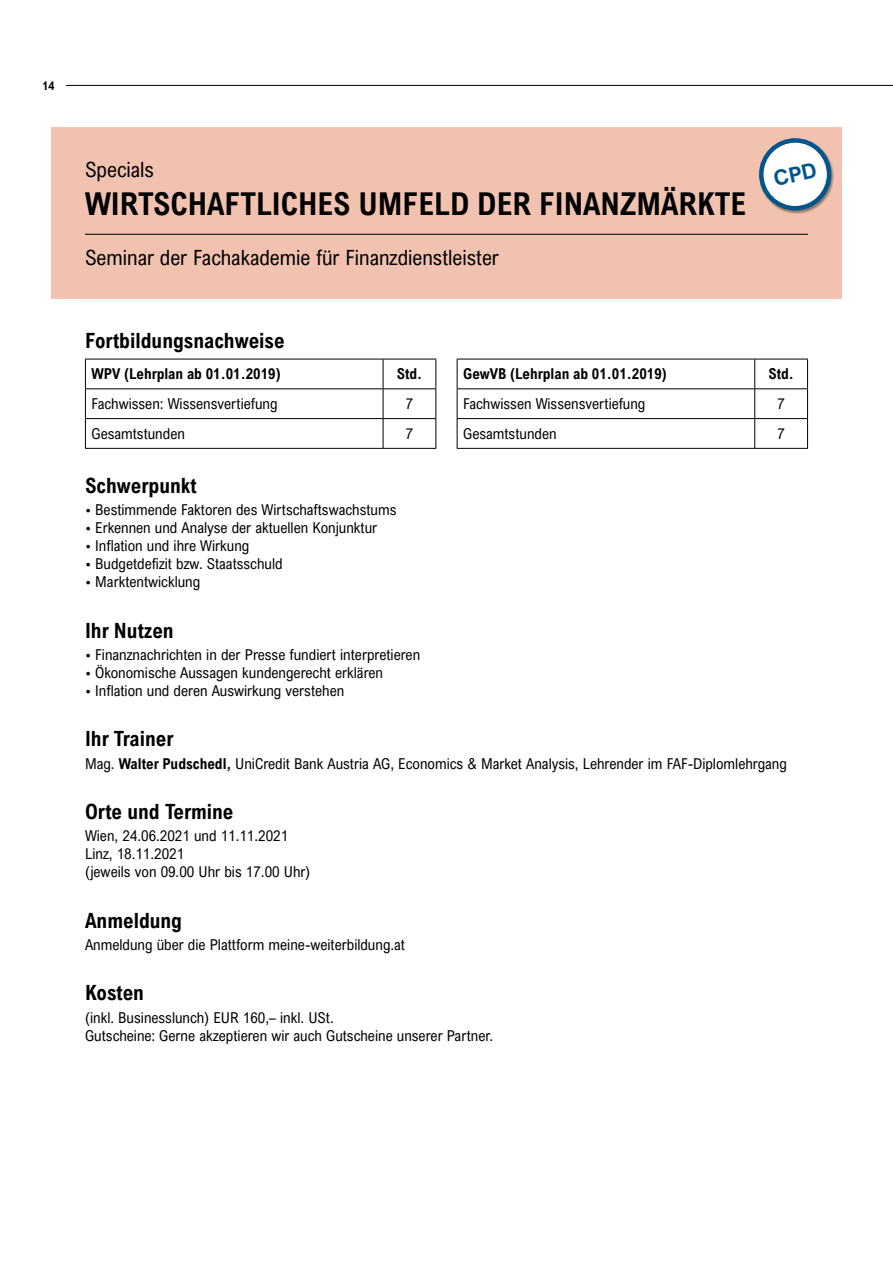
<style>
.page{position:relative;width:893px;height:1263px;background:#fff}
.page>*{position:absolute;margin:0;border:0;box-sizing:border-box;transform-origin:0 0}
.t1{font:700 31.5px "Arial Nova Cond";color:#000}
.t2{font:700 21px "Arial Nova Cond";color:#000}
.t3{font:21px "Arial Nova Cond";color:#000}
.t4{font:15px/18px "Arial Nova Cond";color:#000}
.t5{font:700 15px "Arial Nova Cond";color:#000}
.t6{font:700 12px "Arial Nova Cond";color:#000}
.s1{font-family:"The Sans"}
.s2{font-weight:700}
</style>
<div class="page">
<hr style="left:66px;top:85px;width:827px;height:1px;background:#000">
<div style="left:51px;top:128px;width:791px;height:171px;background:#f1c2af"></div>
<hr style="left:85px;top:359px;width:298px;height:1px;background:#000">
<hr style="left:383px;top:359px;width:53px;height:1px;background:#000">
<hr style="left:457px;top:359px;width:298px;height:1px;background:#000">
<hr style="left:755px;top:359px;width:53px;height:1px;background:#000">
<hr style="left:85px;top:388px;width:298px;height:1px;background:#000">
<hr style="left:383px;top:388px;width:53px;height:1px;background:#000">
<hr style="left:457px;top:388px;width:298px;height:1px;background:#000">
<hr style="left:755px;top:388px;width:53px;height:1px;background:#000">
<hr style="left:85px;top:418px;width:298px;height:1px;background:#000">
<svg style="left:85px;top:359px;width:1px;height:89px"></svg>
<hr style="left:383px;top:418px;width:53px;height:1px;background:#000">
<svg style="left:383px;top:359px;width:1px;height:89px"></svg>
<hr style="left:457px;top:418px;width:298px;height:1px;background:#000">
<hr style="left:755px;top:418px;width:53px;height:1px;background:#000">
<svg style="left:754px;top:359px;width:1px;height:89px"></svg>
<svg style="left:807px;top:359px;width:1px;height:89px"></svg>
<hr style="left:85px;top:448px;width:298px;height:1px;background:#000">
<hr style="left:383px;top:448px;width:53px;height:1px;background:#000">
<hr style="left:457px;top:448px;width:298px;height:1px;background:#000">
<hr style="left:755px;top:448px;width:53px;height:1px;background:#000">
<svg style="left:435px;top:359px;width:1px;height:89px"></svg>
<svg style="left:457px;top:359px;width:1px;height:89px"></svg>
<hr style="left:85px;top:234px;width:723px;height:1px;background:#000">
<div style="left:759px;top:138px;width:75px;height:76px;background:#000;opacity:.4"></div>
<svg style="left:761px;top:140px;width:68px;height:68px;background:#dfeaf0"></svg>
<div style="left:759px;top:138px;width:72px;height:72px;border:4px solid #00568a;border-radius:50%"></div>
<svg style="left:773px;top:163px;width:44px;height:23px"></svg>
<p class="t6" style="left:43px;top:78px;width:13px">14</p>
<h2 class="t3" style="left:85px;top:156px;width:71px">Specials</h2>
<h1 class="t1" style="left:85px;top:184px;width:663px">WIRTSCHAFTLICHES UMFELD DER FINANZMÄRKTE</h1>
<h2 class="t3" style="left:85px;top:245px;width:415px">Seminar der Fachakademie für Finanzdienstleister</h2>
<h2 class="t2" style="left:85px;top:328px;width:201px">Fortbildungsnachweise</h2>
<p class="t5" style="left:91px;top:365px;width:191px">WPV (Lehrplan ab 01.01.2019)</p>
<p class="t5" style="left:397px;top:365px;width:27px">Std.</p>
<p class="t5" style="left:463px;top:365px;width:205px">GewVB (Lehrplan ab 01.01.2019)</p>
<p class="t5" style="left:768px;top:365px;width:27px">Std.</p>
<p class="t4" style="left:91px;top:395px;width:188px">Fachwissen: Wissensvertiefung</p>
<p class="t4" style="left:406px;top:395px;width:9px">7</p>
<p class="t4" style="left:463px;top:395px;width:184px">Fachwissen Wissensvertiefung</p>
<p class="t4" style="left:777px;top:395px;width:9px">7</p>
<p class="t4" style="left:91px;top:424px;width:95px">Gesamtstunden</p>
<p class="t4" style="left:406px;top:424px;width:9px">7</p>
<p class="t4" style="left:463px;top:424px;width:95px">Gesamtstunden</p>
<p class="t4" style="left:777px;top:424px;width:9px">7</p>
<h2 class="t2" style="left:85px;top:472px;width:113px">Schwerpunkt</h2>
<p class="t4" style="left:85px;top:501px;width:313px"><span class="s1">•</span> Bestimmende Faktoren des Wirtschaftswachstums</p>
<p class="t4" style="left:85px;top:519px;width:294px"><span class="s1">•</span> Erkennen und Analyse der aktuellen Konjunktur</p>
<p class="t4" style="left:85px;top:537px;width:166px"><span class="s1">•</span> Inflation und ihre Wirkung</p>
<p class="t4" style="left:85px;top:555px;width:199px"><span class="s1">•</span> Budgetdefizit bzw. Staatsschuld</p>
<p class="t4" style="left:85px;top:573px;width:117px"><span class="s1">•</span> Marktentwicklung</p>
<h2 class="t2" style="left:85px;top:617px;width:90px">Ihr Nutzen</h2>
<p class="t4" style="left:85px;top:645px;width:337px"><span class="s1">•</span> Finanznachrichten in der Presse fundiert interpretieren</p>
<p class="t4" style="left:85px;top:663px;width:300px"><span class="s1">•</span> Ökonomische Aussagen kundengerecht erklären</p>
<p class="t4" style="left:85px;top:681px;width:261px"><span class="s1">•</span> Inflation und deren Auswirkung verstehen</p>
<h2 class="t2" style="left:85px;top:726px;width:90px">Ihr Trainer</h2>
<p class="t4" style="left:85px;top:754px;width:703px">Mag. <span class="s2">Walter Pudschedl,</span> UniCredit Bank Austria AG, Economics &amp; Market Analysis, Lehrender im FAF-Diplomlehrgang</p>
<h2 class="t2" style="left:85px;top:798px;width:150px">Orte und Termine</h2>
<p class="t4" style="left:85px;top:827px;width:227px">Wien, 24.06.2021 und 11.11.2021<br>Linz, 18.11.2021<br>(jeweils von 09.00 Uhr bis 17.00 Uhr)</p>
<h2 class="t2" style="left:85px;top:907px;width:99px">Anmeldung</h2>
<p class="t4" style="left:85px;top:935px;width:322px">Anmeldung über die Plattform meine-weiterbildung.at</p>
<h2 class="t2" style="left:85px;top:980px;width:60px">Kosten</h2>
<p class="t4" style="left:85px;top:1008px;width:407px">(inkl. Businesslunch) EUR 160,– inkl. USt.<br>Gutscheine: Gerne akzeptieren wir auch Gutscheine unserer Partner.</p>
</div>
